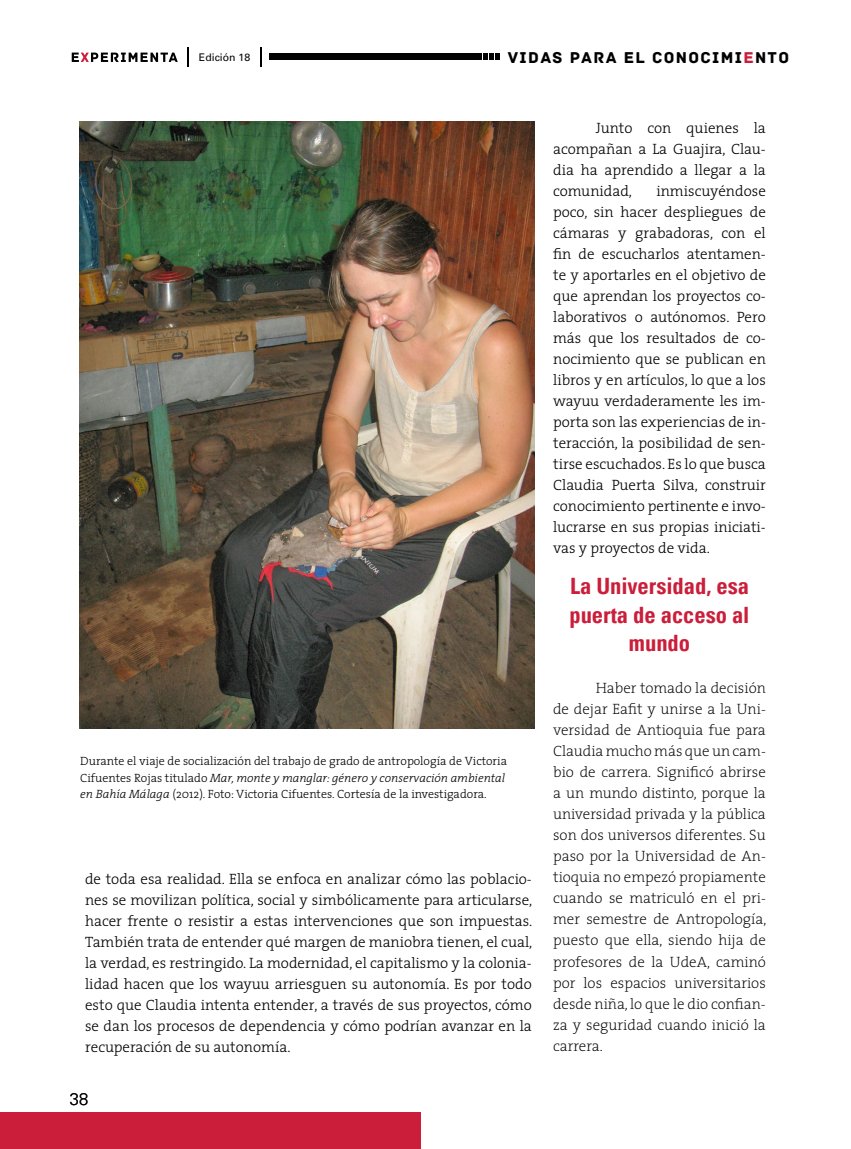
<style>
.page{position:relative;width:851px;height:1149px;background:#fff}
.page>*{position:absolute;margin:0;border:0;box-sizing:border-box;transform-origin:0 0}
.t1{font:700 condensed 22.5px/28.5px "Univers";color:#cb1e3a;text-align:center}
.t2{font:16.5px "Archive";letter-spacing:.08em;color:#000}
.t3{font:300 16.5px "Univers";color:#000}
.t4{font:300 15px/21px "The Serif";color:#000;text-align:justify}
.t5{font:200 15px/21px "The Serif";color:#000;text-align:justify}
.t6{font:300 12px/16.5px "The Serif";color:#000}
.t7{font:10.5px "Univers LT Std";color:#000}
.s1{color:#cb1e3a}
.s2{font-style:italic}
</style>
<div class="page">
<svg style="left:187px;top:48px;width:2px;height:19px"></svg>
<svg style="left:260px;top:48px;width:1px;height:19px"></svg>
<svg style="left:72px;top:53px;width:106px;height:9px"></svg>
<div style="left:0;top:1112px;width:420px;height:36px;background:#cb1e3a"></div>
<svg style="left:483px;top:53px;width:16px;height:7px"></svg>
<div style="left:269px;top:53px;width:212px;height:7px;background:#020203"></div>
<img style="left:79px;top:121px;width:455px;height:607px">
<p class="t7" style="left:199px;top:51px;width:53px">Edición 18</p>
<p class="t2" style="left:507px;top:48px;width:283px">VIDAS PARA EL CONOCIMI<span class="s1">E</span>NTO</p>
<p class="t6" style="left:80px;top:752px;width:428px">Durante el viaje de socialización del trabajo de grado de antropología de Victoria<br>Cifuentes Rojas titulado <span class="s2">Mar, monte y manglar: género y conservación ambiental en Bahía Málaga</span> (2012). Foto: Victoria Cifuentes. Cortesía de la investigadora.</p>
<p class="t4" style="left:85px;top:867px;width:448px">de toda esa realidad. Ella se enfoca en analizar cómo las poblacio&shy;nes se movilizan política, social y simbólicamente para articularse, hacer frente o resistir a estas intervenciones que son impuestas.<br>También trata de entender qué margen de maniobra tienen, el cual, la verdad, es restringido. La modernidad, el capitalismo y la colonia&shy;lidad hacen que los wayuu arriesguen su autonomía. Es por todo esto que Claudia intenta entender, a través de sus proyectos, cómo se dan los procesos de dependencia y cómo podrían avanzar en la recuperación de su autonomía.</p>
<p class="t3" style="left:70px;top:1088px;width:20px">38</p>
<p class="t4" style="left:553px;top:116px;width:214px;text-indent:43px">Junto con quienes la acompañan a La Guajira, Clau&shy;dia ha aprendido a llegar a la comunidad,</p>
<p class="t4" style="left:553px;top:179px;width:214px;text-indent:103px">inmiscuyéndose poco, sin hacer despliegues de cámaras y grabadoras, con el fin de escucharlos atentamen&shy;te y aportarles en el objetivo de que aprendan los proyectos co&shy;laborativos o autónomos. Pero más que los resultados de co&shy;nocimiento que se publican en libros y en artículos, lo que a los wayuu verdaderamente les im&shy;porta son las experiencias de in&shy;teracción, la posibilidad de sen&shy;tirse escuchados. Es lo que busca Claudia Puerta Silva, construir conocimiento pertinente e invo&shy;lucrarse en sus propias iniciati&shy;vas y proyectos de vida.</p>
<h1 class="t1" style="left:569px;top:572px;width:181px">La Universidad, esa puerta de acceso al mundo</h1>
<p class="t5" style="left:553px;top:677px;width:215px;text-indent:43px">Haber tomado la decisión de dejar Eafit y unirse a la Uni&shy;versidad de Antioquia fue para Claudia mucho más que un cam&shy;bio de carrera. Significó abrirse a un mundo distinto, porque la universidad privada y la pública son dos universos diferentes. Su paso por la Universidad de An&shy;tioquia no empezó propiamente cuando se matriculó en el pri&shy;mer semestre de Antropología, puesto que ella, siendo hija de profesores de la UdeA, caminó por los espacios universitarios desde niña, lo que le dio confian&shy;za y seguridad cuando inició la carrera.</p>
</div>
